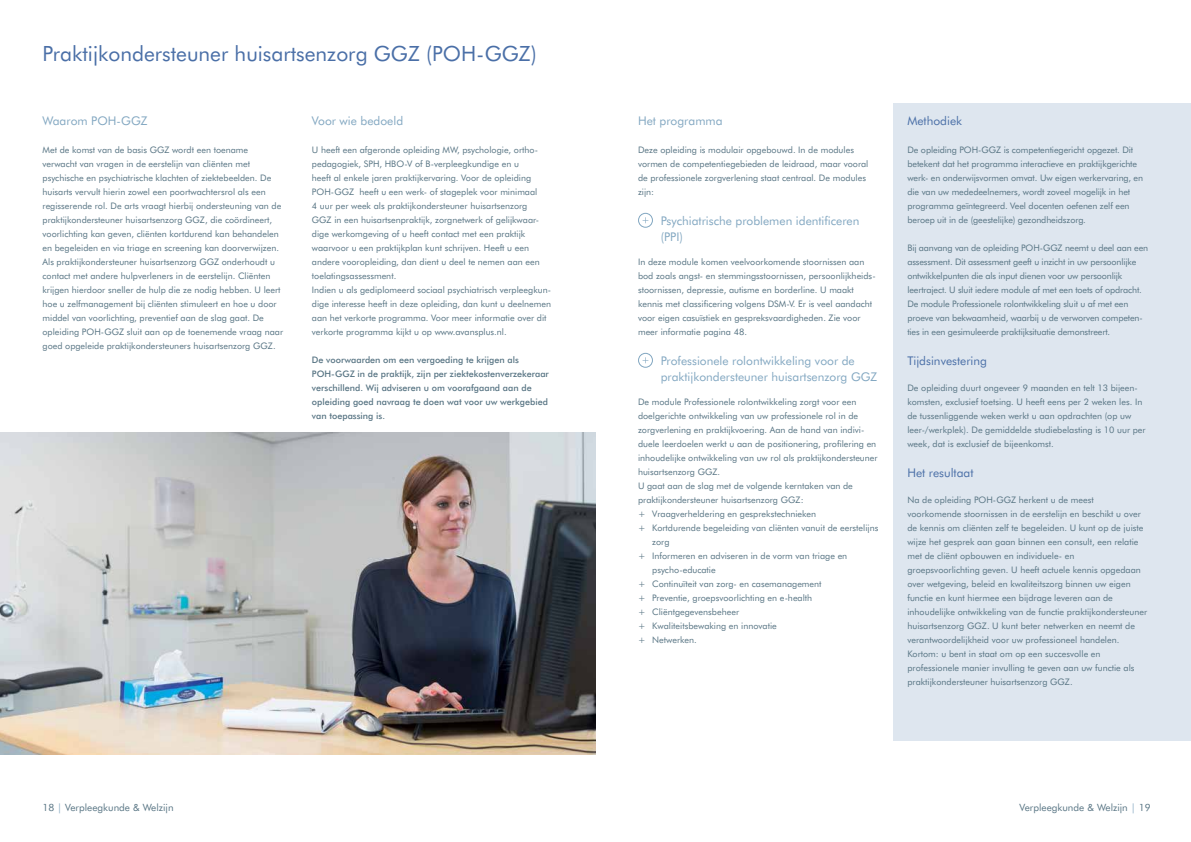
<style>
.page{position:relative;width:1191px;height:842px;background:#fff}
.page>*{position:absolute;margin:0;border:0;box-sizing:border-box;transform-origin:0 0}
.t1{font:21px "Futura BT";color:#4a6fa7}
.t2{font:12px/16px "Futura BT";color:#82a7c1}
.t3{font:12px "Futura BT";color:#4a6fa7}
.t4{font:10px "Futura BT";color:#577483}
.t5{font:9px/14px "Futura BT";color:#577483}
.t6{font:500 9px/14px "Futura BT";color:#577483}
.s1{color:#82a7c1}
</style>
<div class="page">
<div style="left:893px;top:103px;width:298px;height:638px;background:#dee6ef"></div>
<div style="left:638px;top:213px;width:15px;height:15px;border:1px solid #82a7c1;border-radius:50%"></div>
<div style="left:638px;top:353px;width:15px;height:15px;border:1px solid #82a7c1;border-radius:50%"></div>
<img style="left:0;top:432px;width:595px;height:323px">
<h1 class="t1" style="left:43px;top:41px;width:496px">Praktijkondersteuner huisartsenzorg GGZ (POH-GGZ)</h1>
<h2 class="t2" style="left:43px;top:112px;width:107px">Waarom POH-GGZ</h2>
<p class="t5" style="left:43px;top:142px;width:242px">Met de komst van de basis GGZ wordt een toename verwacht van vragen in de eerstelijn van cliënten met psychische en psychiatrische klachten of ziektebeelden. De huisarts vervult hierin zowel een poortwachtersrol als een regisserende rol. De arts vraagt hierbij ondersteuning van de praktijkondersteuner huisartsenzorg GGZ, die coördineert, voorlichting kan geven, cliënten kortdurend kan behandelen en begeleiden en via triage en screening kan doorverwijzen.<br>Als praktijkondersteuner huisartsenzorg GGZ onderhoudt u contact met andere hulpverleners in de eerstelijn. Cliënten krijgen hierdoor sneller de hulp die ze nodig hebben. U leert hoe u zelfmanagement bij cliënten stimuleert en hoe u door middel van voorlichting, preventief aan de slag gaat. De opleiding POH-GGZ sluit aan op de toenemende vraag naar goed opgeleide praktijkondersteuners huisartsenzorg GGZ.</p>
<h2 class="t2" style="left:312px;top:112px;width:93px">Voor wie bedoeld</h2>
<p class="t5" style="left:312px;top:142px;width:241px">U heeft een afgeronde opleiding MW, psychologie, ortho&shy;pedagogiek, SPH, HBO-V of B-verpleegkundige en u<br>heeft al enkele jaren praktijkervaring. Voor de opleiding POH-GGZ heeft u een werk- of stageplek voor minimaal<br>4 uur per week als praktijkondersteuner huisartsenzorg<br>GGZ in een huisartsenpraktijk, zorgnetwerk of gelijkwaar&shy;dige werkomgeving of u heeft contact met een praktijk waarvoor u een praktijkplan kunt schrijven. Heeft u een andere vooropleiding, dan dient u deel te nemen aan een toelatingsassessment.<br>Indien u als gediplomeerd sociaal psychiatrisch verpleegkun&shy;dige interesse heeft in deze opleiding, dan kunt u deelnemen aan het verkorte programma. Voor meer informatie over dit verkorte programma kijkt u op www.avansplus.nl.</p>
<p class="t6" style="left:312px;top:353px;width:238px">De voorwaarden om een vergoeding te krijgen als POH-GGZ in de praktijk, zijn per ziektekostenverzekeraar verschillend. Wij adviseren u om voorafgaand aan de opleiding goed navraag te doen wat voor uw werkgebied van toepassing is.</p>
<h2 class="t2" style="left:638px;top:112px;width:86px">Het programma</h2>
<p class="t5" style="left:638px;top:142px;width:232px">Deze opleiding is modulair opgebouwd. In de modules vormen de competentiegebieden de leidraad, maar vooral de professionele zorgverlening staat centraal. De modules zijn:</p>
<h2 class="t2" style="left:660px;top:212px;width:200px">Psychiatrische problemen identificeren (PPI)</h2>
<p class="t5" style="left:638px;top:254px;width:239px">In deze module komen veelvoorkomende stoornissen aan bod zoals angst- en stemmingsstoornissen, persoonlijkheids&shy;stoornissen, depressie, autisme en borderline. U maakt kennis met classificering volgens DSM-V. Er is veel aandacht voor eigen casuïstiek en gespreksvaardigheden. Zie voor meer informatie pagina 48.</p>
<h2 class="t2" style="left:660px;top:352px;width:218px">Professionele rolontwikkeling voor de praktijkondersteuner huisartsenzorg GGZ</h2>
<p class="t5" style="left:638px;top:394px;width:220px">De module Professionele rolontwikkeling zorgt voor een</p>
<p class="t5" style="left:638px;top:408px;width:222px">doelgerichte ontwikkeling van uw professionele rol in de</p>
<p class="t5" style="left:638px;top:422px;width:227px">zorgverlening en praktijkvoering. Aan de hand van indivi-</p>
<p class="t5" style="left:638px;top:436px;width:240px">duele leerdoelen werkt u aan de positionering, profilering en</p>
<p class="t5" style="left:638px;top:450px;width:241px">inhoudelijke ontwikkeling van uw rol als praktijkondersteuner</p>
<p class="t5" style="left:638px;top:464px;width:84px">huisartsenzorg GGZ.</p>
<p class="t5" style="left:638px;top:478px;width:216px">U gaat aan de slag met de volgende kerntaken van de</p>
<p class="t5" style="left:638px;top:492px;width:167px">praktijkondersteuner huisartsenzorg GGZ:</p>
<p class="t5" style="left:638px;top:506px;width:180px">+ Vraagverheldering en gesprekstechnieken</p>
<p class="t5" style="left:638px;top:520px;width:242px">+ Kortdurende begeleiding van cliënten vanuit de eerstelijns</p>
<p class="t5" style="left:652px;top:534px;width:19px">zorg</p>
<p class="t5" style="left:638px;top:548px;width:211px">+ Informeren en adviseren in de vorm van triage en</p>
<p class="t5" style="left:652px;top:563px;width:65px">psycho-educatie</p>
<p class="t5" style="left:638px;top:577px;width:185px">+ Continuïteit van zorg- en casemanagement</p>
<p class="t5" style="left:638px;top:591px;width:176px">+ Preventie, groepsvoorlichting en e-health</p>
<p class="t5" style="left:638px;top:605px;width:103px">+ Cliëntgegevensbeheer</p>
<p class="t5" style="left:638px;top:619px;width:140px">+ Kwaliteitsbewaking en innovatie</p>
<p class="t5" style="left:638px;top:633px;width:60px">+ Netwerken.</p>
<h2 class="t3" style="left:907px;top:113px;width:56px">Methodiek</h2>
<p class="t5" style="left:907px;top:142px;width:237px">De opleiding POH-GGZ is competentiegericht opgezet. Dit betekent dat het programma interactieve en praktijkgerichte werk- en onderwijsvormen omvat. Uw eigen werkervaring, en die van uw mededeelnemers, wordt zoveel mogelijk in het programma geïntegreerd. Veel docenten oefenen zelf een beroep uit in de (geestelijke) gezondheidszorg.</p>
<p class="t5" style="left:907px;top:240px;width:242px">Bij aanvang van de opleiding POH-GGZ neemt u deel aan een assessment. Dit assessment geeft u inzicht in uw persoonlijke ontwikkelpunten die als input dienen voor uw persoonlijk leertraject. U sluit iedere module af met een toets of opdracht.<br>De module Professionele rolontwikkeling sluit u af met een proeve van bekwaamheid, waarbij u de verworven competen&shy;ties in een gesimuleerde praktijksituatie demonstreert.</p>
<h2 class="t3" style="left:907px;top:353px;width:81px">Tijdsinvestering</h2>
<p class="t5" style="left:907px;top:380px;width:240px">De opleiding duurt ongeveer 9 maanden en telt 13 bijeen&shy;komsten, exclusief toetsing. U heeft eens per 2 weken les. In de tussenliggende weken werkt u aan opdrachten (op uw leer-/werkplek). De gemiddelde studiebelasting is 10 uur per week, dat is exclusief de bijeenkomst.</p>
<h2 class="t3" style="left:907px;top:465px;width:68px">Het resultaat</h2>
<p class="t5" style="left:907px;top:492px;width:241px">Na de opleiding POH-GGZ herkent u de meest voorkomende stoornissen in de eerstelijn en beschikt u over de kennis om cliënten zelf te begeleiden. U kunt op de juiste wijze het gesprek aan gaan binnen een consult, een relatie met de cliënt opbouwen en individuele- en groepsvoorlichting geven. U heeft actuele kennis opgedaan over wetgeving, beleid en kwaliteitszorg binnen uw eigen functie en kunt hiermee een bijdrage leveren aan de inhoudelijke ontwikkeling van de functie praktijkondersteuner huisartsenzorg GGZ. U kunt beter netwerken en neemt de verantwoordelijkheid voor uw professioneel handelen.<br>Kortom: u bent in staat om op een succesvolle en professionele manier invulling te geven aan uw functie als praktijkondersteuner huisartsenzorg GGZ.</p>
<p class="t4" style="left:43px;top:801px;width:132px">18 <span class="s1">|</span> Verpleegkunde &amp; Welzijn</p>
<p class="t4" style="left:1019px;top:801px;width:132px">Verpleegkunde &amp; Welzijn <span class="s1">|</span> 19</p>
</div>
